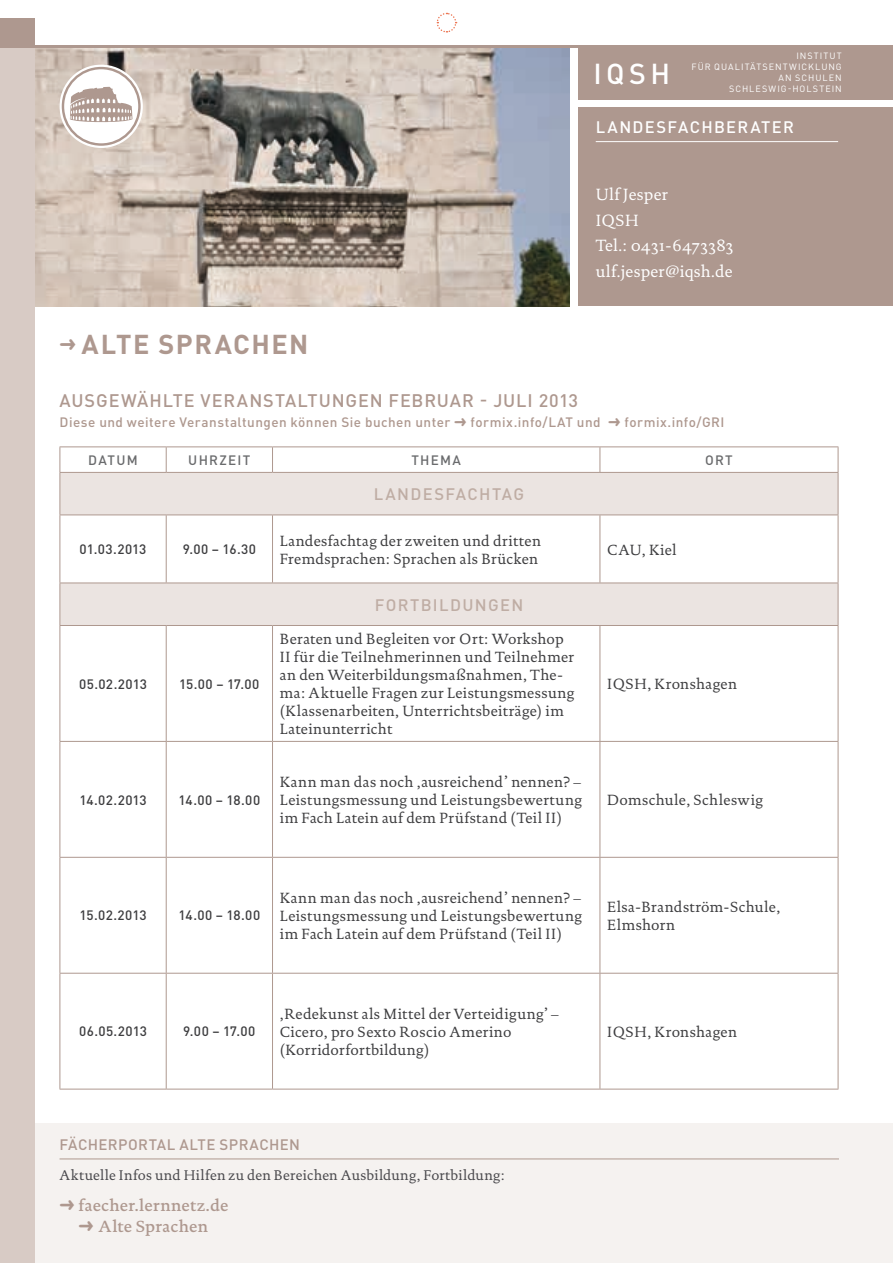
<style>
.page{position:relative;width:893px;height:1263px;background:#fff}
.page>*{position:absolute;margin:0;border:0;box-sizing:border-box;transform-origin:0 0}
.t1{font:500 28.5px "DINOT";color:#fff}
.t2{font:700 27px "DINOT";letter-spacing:.055em;color:#ae988f}
.t3{font:500 18px "DINOT";letter-spacing:.045em;color:#ae988f}
.t4{font:16.5px/25.5px "DTL Documenta ST";letter-spacing:.01em;color:#fff}
.t5{font:16.5px/21.8px "DTL Documenta ST Medium";letter-spacing:.015em;color:#ae988f;text-align:center}
.t6{font:500 16.5px "DINOT";letter-spacing:.08em;color:#bfada4}
.t7{font:500 16.5px "DINOT";letter-spacing:.08em;color:#fff}
.t8{font:15px/18px "DTL Documenta ST";letter-spacing:.025em;color:#3d3d3f}
.t9{font:500 15px "DINOT";letter-spacing:.025em;color:#ae988f}
.t10{font:14.25px "DTL Documenta ST";letter-spacing:.02em;color:#49484c}
.t11{font:500 13.5px "DINOT";letter-spacing:.025em;color:#3d3d3f}
.t12{font:500 13.5px "DINOT";letter-spacing:.035em;color:#ae988f}
.t13{font:500 13.5px "DINOT";letter-spacing:.095em;color:#6a6b6d}
.t14{font:9px/10.8px "DINOT";letter-spacing:.115em;color:#fff;text-align:right}
</style>
<div class="page">
<svg style="left:436px;top:12px;width:21px;height:21px"></svg>
<img style="left:34px;top:47px;width:536px;height:259px">
<div style="left:578px;top:107px;width:315px;height:199px;background:#ae988f"></div>
<hr style="left:596px;top:141px;width:242px;height:1px;background:#fff">
<svg style="left:60px;top:65px;width:83px;height:83px"></svg>
<svg style="left:62px;top:67px;width:79px;height:79px"></svg>
<div style="left:7px;top:1124px;width:886px;height:139px;background:#f5f2f0"></div>
<hr style="left:60px;top:1158px;width:779px;height:1px;background:#ae988f">
<div style="left:0;top:18px;width:34px;height:36px;background:#ae988f"></div>
<div style="left:0;top:45px;width:34px;height:1218px;background:#d8cbc5"></div>
<hr style="left:0;top:45px;width:893px;height:2px;background:#ae988f">
<div style="left:61px;top:473px;width:777px;height:41px;background:#ebe4e1"></div>
<svg style="left:61px;top:515px;width:777px;height:574px"></svg>
<svg style="left:167px;top:858px;width:671px;height:115px"></svg>
<hr style="left:60px;top:514px;width:106px;height:1px;background:#ae988f">
<hr style="left:60px;top:515px;width:1px;height:68px;background:#ae988f">
<hr style="left:166px;top:514px;width:107px;height:1px;background:#ae988f">
<hr style="left:166px;top:515px;width:1px;height:68px;background:#ae988f">
<hr style="left:273px;top:514px;width:327px;height:1px;background:#ae988f">
<hr style="left:272px;top:515px;width:1px;height:68px;background:#ae988f">
<hr style="left:600px;top:514px;width:238px;height:1px;background:#ae988f">
<hr style="left:600px;top:515px;width:1px;height:68px;background:#ae988f">
<hr style="left:838px;top:515px;width:1px;height:68px;background:#ae988f">
<hr style="left:60px;top:583px;width:106px;height:1px;background:#ae988f">
<hr style="left:166px;top:583px;width:107px;height:1px;background:#ae988f">
<hr style="left:273px;top:583px;width:327px;height:1px;background:#ae988f">
<hr style="left:600px;top:583px;width:238px;height:1px;background:#ae988f">
<hr style="left:166px;top:625px;width:107px;height:1px;background:#ae988f">
<hr style="left:273px;top:625px;width:327px;height:1px;background:#ae988f">
<hr style="left:272px;top:626px;width:1px;height:115px;background:#ae988f">
<hr style="left:600px;top:625px;width:238px;height:1px;background:#ae988f">
<hr style="left:600px;top:626px;width:1px;height:115px;background:#ae988f">
<hr style="left:838px;top:626px;width:1px;height:115px;background:#ae988f">
<hr style="left:60px;top:741px;width:106px;height:1px;background:#ae988f">
<hr style="left:166px;top:741px;width:107px;height:1px;background:#ae988f">
<hr style="left:273px;top:741px;width:327px;height:1px;background:#ae988f">
<hr style="left:272px;top:742px;width:1px;height:115px;background:#ae988f">
<hr style="left:600px;top:741px;width:238px;height:1px;background:#ae988f">
<hr style="left:600px;top:742px;width:1px;height:115px;background:#ae988f">
<hr style="left:838px;top:742px;width:1px;height:115px;background:#ae988f">
<hr style="left:60px;top:857px;width:106px;height:1px;background:#ae988f">
<hr style="left:166px;top:857px;width:107px;height:1px;background:#ae988f">
<hr style="left:273px;top:857px;width:327px;height:1px;background:#ae988f">
<hr style="left:272px;top:858px;width:1px;height:115px;background:#ae988f">
<hr style="left:600px;top:857px;width:238px;height:1px;background:#ae988f">
<hr style="left:600px;top:858px;width:1px;height:115px;background:#ae988f">
<hr style="left:838px;top:858px;width:1px;height:115px;background:#ae988f">
<hr style="left:60px;top:973px;width:106px;height:1px;background:#ae988f">
<hr style="left:166px;top:973px;width:107px;height:1px;background:#ae988f">
<hr style="left:273px;top:973px;width:327px;height:1px;background:#ae988f">
<hr style="left:272px;top:973px;width:1px;height:116px;background:#ae988f">
<hr style="left:600px;top:973px;width:238px;height:1px;background:#ae988f">
<hr style="left:600px;top:973px;width:1px;height:116px;background:#ae988f">
<hr style="left:838px;top:973px;width:1px;height:116px;background:#ae988f">
<hr style="left:166px;top:1089px;width:107px;height:1px;background:#ae988f">
<hr style="left:273px;top:1089px;width:327px;height:1px;background:#ae988f">
<hr style="left:600px;top:1089px;width:238px;height:1px;background:#ae988f">
<hr style="left:60px;top:446px;width:106px;height:1px;background:#ae988f">
<hr style="left:166px;top:446px;width:107px;height:1px;background:#ae988f">
<hr style="left:273px;top:446px;width:327px;height:1px;background:#ae988f">
<hr style="left:600px;top:446px;width:238px;height:1px;background:#ae988f">
<hr style="left:60px;top:472px;width:106px;height:1px;background:#ae988f">
<hr style="left:166px;top:472px;width:107px;height:1px;background:#ae988f">
<hr style="left:273px;top:472px;width:327px;height:1px;background:#ae988f">
<hr style="left:600px;top:472px;width:238px;height:1px;background:#ae988f">
<svg style="left:60px;top:447px;width:779px;height:25px"></svg>
<hr style="left:60px;top:473px;width:1px;height:41px;background:#ae988f">
<hr style="left:838px;top:473px;width:1px;height:41px;background:#ae988f">
<hr style="left:60px;top:583px;width:1px;height:42px;background:#ae988f">
<hr style="left:838px;top:583px;width:1px;height:42px;background:#ae988f">
<hr style="left:60px;top:625px;width:106px;height:1px;background:#ae988f">
<hr style="left:60px;top:626px;width:1px;height:115px;background:#ae988f">
<hr style="left:166px;top:626px;width:1px;height:115px;background:#ae988f">
<hr style="left:60px;top:742px;width:1px;height:115px;background:#ae988f">
<hr style="left:166px;top:742px;width:1px;height:115px;background:#ae988f">
<hr style="left:60px;top:858px;width:1px;height:115px;background:#ae988f">
<hr style="left:166px;top:858px;width:1px;height:115px;background:#ae988f">
<hr style="left:60px;top:973px;width:1px;height:116px;background:#ae988f">
<hr style="left:166px;top:973px;width:1px;height:116px;background:#ae988f">
<hr style="left:60px;top:1089px;width:106px;height:1px;background:#ae988f">
<div style="left:578px;top:47px;width:315px;height:53px;background:#ae988f"></div>
<h1 class="t1" style="left:593px;top:54px;width:56px">IQSH</h1>
<p class="t14" style="left:691px;top:50px;width:152px">INSTITUT<br>FÜR QUALITÄTSENTWI CKLUNG<br>AN SCHULEN<br>SCHLESWIG-HOLSTEI N</p>
<p class="t7" style="left:596px;top:116px;width:200px">Landesfachberater</p>
<h2 class="t2" style="left:82px;top:326px;width:228px">ALTE SPRACHEN</h2>
<p class="t4" style="left:596px;top:182px;width:139px">Ulf Jesper<br>IQSH<br>Tel.: 0431-6473383 ulf.jesper@iqsh.de</p>
<p class="t3" style="left:60px;top:388px;width:166px">AUSGEWÄH LTE VERANSTA</p>
<p class="t3" style="left:297px;top:388px;width:104px">LTUNGEN FEBR</p>
<p class="t3" style="left:437px;top:388px;width:143px">UAR - JULI 2013</p>
<p class="t12" style="left:60px;top:413px;width:392px">Diese und weitere Veranstaltungen können Sie buchen unter</p>
<p class="t12" style="left:471px;top:413px;width:132px">formix.info/LAT und</p>
<p class="t12" style="left:624px;top:413px;width:102px">formix.info/GRI</p>
<p class="t13" style="left:88px;top:451px;width:10px">DAT</p>
<p class="t13" style="left:116px;top:451px;width:23px">UM</p>
<p class="t13" style="left:188px;top:451px;width:63px">UHRZEIT</p>
<p class="t13" style="left:411px;top:451px;width:10px">THE</p>
<p class="t13" style="left:440px;top:451px;width:22px">MA</p>
<p class="t13" style="left:705px;top:451px;width:10px">ORT</p>
<p class="t6" style="left:374px;top:483px;width:150px">landesfachtag</p>
<p class="t11" style="left:80px;top:540px;width:68px">01.03.2013</p>
<p class="t11" style="left:183px;top:540px;width:75px">9.00 – 16.30</p>
<p class="t8" style="left:280px;top:531px;width:263px">Landesfachtag der zweiten und dritten<br>Fremdsprachen: Sprachen als Brücken</p>
<p class="t8" style="left:607px;top:540px;width:71px">CAU, Kiel</p>
<p class="t6" style="left:375px;top:593px;width:12px">FORTB</p>
<p class="t6" style="left:433px;top:593px;width:79px">ILDUNGEN</p>
<p class="t11" style="left:79px;top:674px;width:69px">05.02.2013</p>
<p class="t11" style="left:179px;top:674px;width:82px">15.00 – 17.00</p>
<p class="t11" style="left:79px;top:790px;width:69px">14.02.2013</p>
<p class="t11" style="left:179px;top:790px;width:83px">14.00 – 18.00</p>
<p class="t8" style="left:280px;top:630px;width:296px">Beraten und Begleiten vor Ort: Workshop II für die Teilnehmerinnen und Teilnehmer an den Weiterbildungsmaßnahmen, The&shy;ma: Aktuelle Fragen zur Leistungsmessung (Klassenarbeiten, Unterrichtsbeiträge) im Lateinunterricht</p>
<p class="t8" style="left:280px;top:773px;width:304px;text-align:justify">Kann man das noch ‚ausreichend’ nennen? – Leistungsmessung und Leistungsbewertung im Fach Latein auf dem Prüfstand (Teil II)</p>
<p class="t8" style="left:607px;top:675px;width:131px">IQSH, Kronshagen</p>
<p class="t8" style="left:607px;top:791px;width:157px">Domschule, Schleswig</p>
<p class="t11" style="left:80px;top:906px;width:69px">15.02.2013</p>
<p class="t11" style="left:179px;top:906px;width:83px">14.00 – 18.00</p>
<p class="t8" style="left:280px;top:889px;width:304px;text-align:justify">Kann man das noch ‚ausreichend’ nennen? – Leistungsmessung und Leistungsbewertung im Fach Latein auf dem Prüfstand (Teil II)</p>
<p class="t8" style="left:607px;top:898px;width:175px">Elsa-Brandström-Schule,<br>Elmshorn</p>
<p class="t11" style="left:79px;top:1022px;width:69px">06.05.2013</p>
<p class="t11" style="left:183px;top:1022px;width:74px">9.00 – 17.00</p>
<p class="t8" style="left:280px;top:1005px;width:280px">‚Redekunst als Mittel der Verteidigung’ –<br>Cicero, pro Sexto Roscio Amerino (Korridorfortbildung)</p>
<p class="t8" style="left:607px;top:1023px;width:131px">IQSH, Kronshagen</p>
<p class="t9" style="left:60px;top:1134px;width:242px">fächerportal Alte Sprachen</p>
<p class="t10" style="left:60px;top:1167px;width:447px">Aktuelle Infos und Hilfen zu den Bereichen Ausbildung, Fortbildung:</p>
<p class="t5" style="left:78px;top:1194px;width:152px">faecher.lernnetz.de<br>Alte Sprachen</p>
</div>
